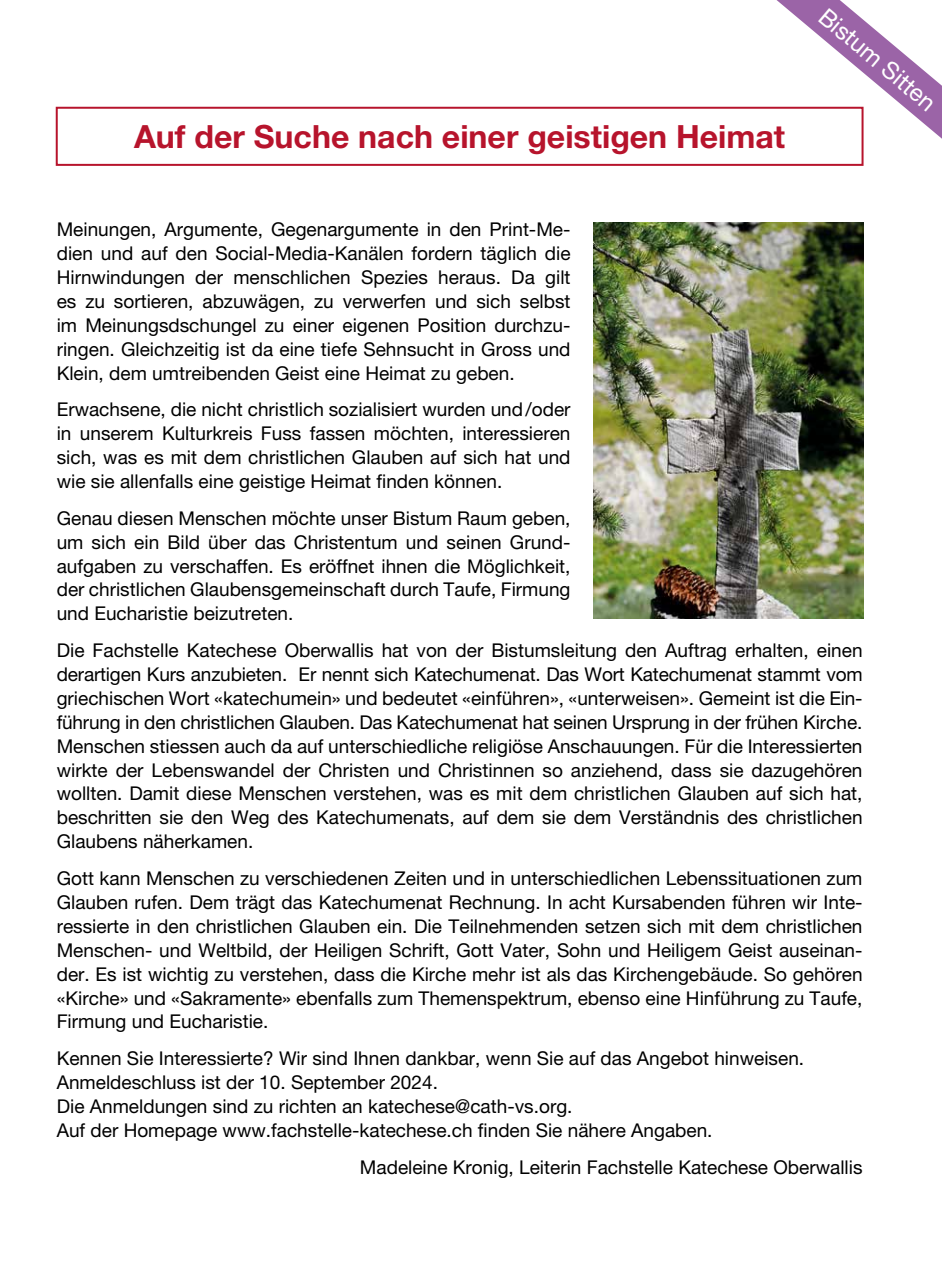
<style>
.page{position:relative;width:942px;height:1276px;background:#fff}
.page>*{position:absolute;margin:0;border:0;box-sizing:border-box;transform-origin:0 0}
.t1{font:700 32px "Helvetica Neue LT Pro";color:#b7142c}
.t2{font:24px "Helvetica Neue LT Pro";color:#fff}
.t3{font:19px/23.8px "Helvetica Neue LT Pro";color:#000;text-align:justify}
</style>
<div class="page">
<div style="left:56px;top:107px;width:807px;height:59px;border:2px solid #b7142c"></div>
<svg style="left:776px;top:0;width:165px;height:139px"></svg>
<img style="left:593px;top:223px;width:270px;height:395px">
<h1 class="t1" style="left:134px;top:116px;width:652px">Auf der Suche nach einer geistigen Heimat</h1>
<p class="t2" style="left:831px;top:2px;width:146px;rotate:40deg">Bistum Sitten</p>
<p class="t3" style="left:57px;top:217px;width:515px">Meinungen, Argumente, Gegenargumente in den Print-Me&shy;dien und auf den Social-Media-Kanälen fordern täglich die Hirnwindungen der menschlichen Spezies heraus. Da gilt es zu sortieren, abzuwägen, zu verwerfen und sich selbst im Meinungsdschungel zu einer eigenen Position durchzu&shy;ringen. Gleichzeitig ist da eine tiefe Sehnsucht in Gross und Klein, dem umtreibenden Geist eine Heimat zu geben.</p>
<p class="t3" style="left:57px;top:397px;width:515px">Erwachsene, die nicht christlich sozialisiert wurden und/oder in unserem Kulturkreis Fuss fassen möchten, interessieren sich, was es mit dem christlichen Glauben auf sich hat und wie sie allenfalls eine geistige Heimat finden können.</p>
<p class="t3" style="left:57px;top:506px;width:515px">Genau diesen Menschen möchte unser Bistum Raum geben, um sich ein Bild über das Christentum und seinen Grund&shy;aufgaben zu verschaffen. Es eröffnet ihnen die Möglichkeit, der christlichen Glaubensgemeinschaft durch Taufe, Firmung und Eucharistie beizutreten.</p>
<p class="t3" style="left:57px;top:638px;width:807px">Die Fachstelle Katechese Oberwallis hat von der Bistumsleitung den Auftrag erhalten, einen derartigen Kurs anzubieten. Er nennt sich Katechumenat. Das Wort Katechumenat stammt vom griechischen Wort «katechumein» und bedeutet «einführen», «unterweisen». Gemeint ist die Ein&shy;führung in den christlichen Glauben. Das Katechumenat hat seinen Ursprung in der frühen Kirche.<br>Menschen stiessen auch da auf unterschiedliche religiöse Anschauungen. Für die Interessierten wirkte der Lebenswandel der Christen und Christinnen so anziehend, dass sie dazugehören wollten. Damit diese Menschen verstehen, was es mit dem christlichen Glauben auf sich hat, beschritten sie den Weg des Katechumenats, auf dem sie dem Verständnis des christlichen Glaubens näherkamen.</p>
<p class="t3" style="left:57px;top:866px;width:807px">Gott kann Menschen zu verschiedenen Zeiten und in unterschiedlichen Lebenssituationen zum Glauben rufen. Dem trägt das Katechumenat Rechnung. In acht Kursabenden führen wir Inte&shy;ressierte in den christlichen Glauben ein. Die Teilnehmenden setzen sich mit dem christlichen Menschen- und Weltbild, der Heiligen Schrift, Gott Vater, Sohn und Heiligem Geist auseinan&shy;der. Es ist wichtig zu verstehen, dass die Kirche mehr ist als das Kirchengebäude. So gehören «Kirche» und «Sakramente» ebenfalls zum Themenspektrum, ebenso eine Hinführung zu Taufe, Firmung und Eucharistie.</p>
<p class="t3" style="left:57px;top:1046px;width:748px;text-align:left">Kennen Sie Interessierte? Wir sind Ihnen dankbar, wenn Sie auf das Angebot hinweisen.<br>Anmeldeschluss ist der 10. September 2024.<br>Die Anmeldungen sind zu richten an katechese@cath-vs.org.<br>Auf der Homepage www.fachstelle-katechese.ch finden Sie nähere Angaben.</p>
<p class="t3" style="left:360px;top:1154px;width:504px">Madeleine Kronig, Leiterin Fachstelle Katechese Oberwallis</p>
</div>
